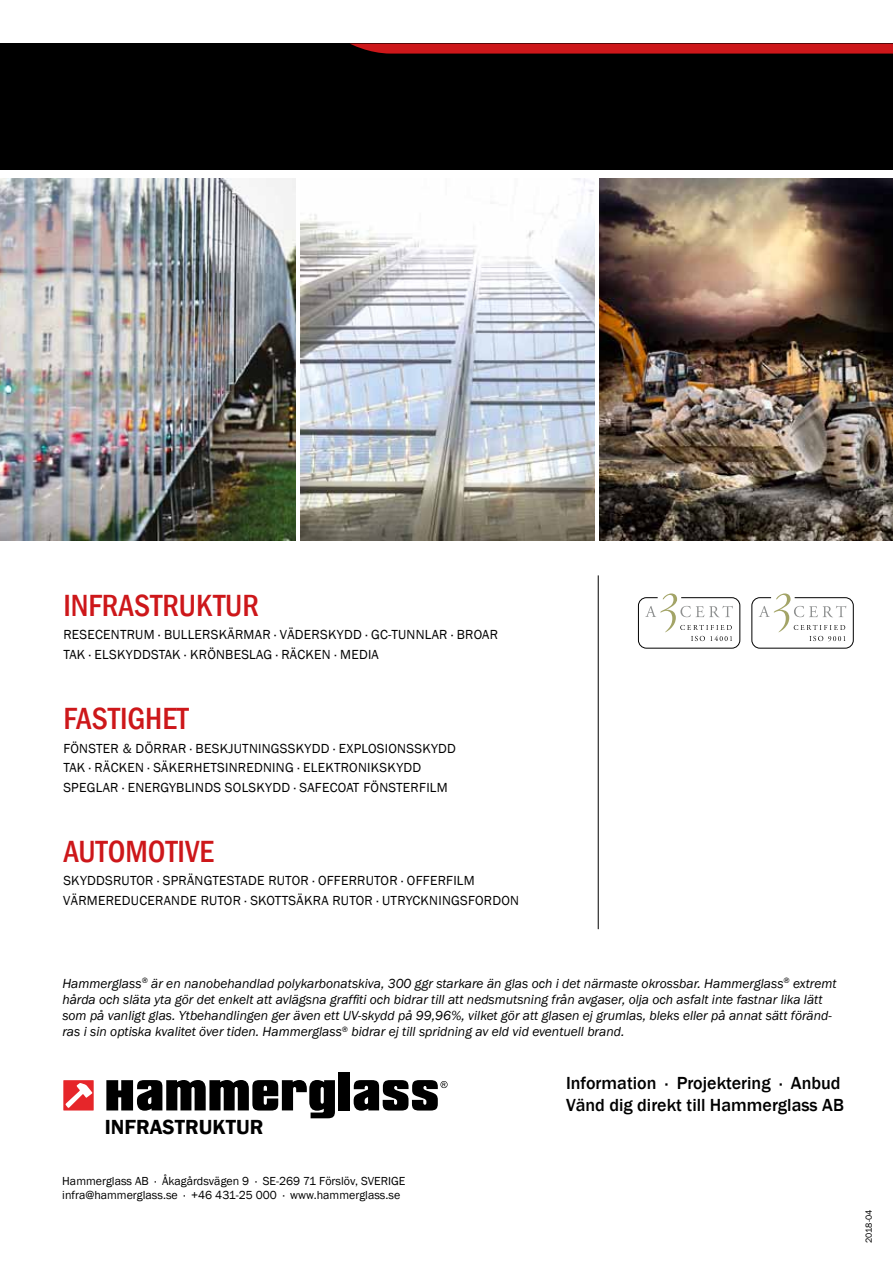
<style>
.page{position:relative;width:893px;height:1263px;background:#fff}
.page>*{position:absolute;margin:0;border:0;box-sizing:border-box;transform-origin:0 0}
.t1{font:500 condensed 31.5px "Franklin Gothic";color:#cd171a}
.t2{font:600 21px "Franklin Gothic";color:#000}
.t3{font:500 18px/21.6px "Franklin Gothic";color:#000}
.t4{font:italic 13.5px/16.2px "Franklin Gothic";color:#000}
.t5{font:13.5px/19.5px "Franklin Gothic";letter-spacing:.02em;color:#000}
.t6{font:12px/14.4px "Franklin Gothic";color:#000}
.t7{font:9px "Franklin Gothic";letter-spacing:-.005em;color:#000}
</style>
<div class="page">
<svg style="left:63px;top:1080px;width:31px;height:30px"></svg>
<svg style="left:106px;top:1080px;width:229px;height:38px"></svg>
<div style="left:339px;top:1072px;width:11px;height:38px;background:#000"></div>
<svg style="left:354px;top:1080px;width:94px;height:31px"></svg>
<hr style="left:598px;top:575px;width:1px;height:354px;background:#000">
<img style="left:599px;top:179px;width:294px;height:361px">
<img style="left:0;top:179px;width:296px;height:361px">
<img style="left:300px;top:179px;width:295px;height:361px">
<div style="left:638px;top:597px;width:102px;height:52px;border:1px solid #000;border-radius:8px"></div>
<svg style="left:645px;top:593px;width:88px;height:48px"></svg>
<div style="left:751px;top:597px;width:103px;height:52px;border:1px solid #000;border-radius:8px"></div>
<svg style="left:759px;top:593px;width:87px;height:48px"></svg>
<div style="left:0;top:44px;width:893px;height:126px;background:#000"></div>
<svg style="left:351px;top:44px;width:542px;height:10px;background:#bf1518"></svg>
<h1 class="t1" style="left:63px;top:584px;width:197px">INFRASTRUKTUR</h1>
<p class="t5" style="left:63px;top:625px;width:428px">RESECENTRUM · BULLERSKÄRMAR · VÄDERSKYDD · GC-TUNNLAR · BROAR<br>TAK</p>
<p class="t5" style="left:89px;top:645px;width:261px">· ELSKYDDSTAK · KRÖNBESLAG · RÄCKEN · MED</p>
<p class="t5" style="left:368px;top:645px;width:12px">IA</p>
<h1 class="t1" style="left:63px;top:698px;width:127px">FASTIGHET</h1>
<p class="t5" style="left:63px;top:739px;width:99px">FÖNSTER &amp; DÖRRAR</p>
<p class="t5" style="left:190px;top:739px;width:267px">· BESKJUTNI NGSSKYDD · EXPLOSI ONSSKYDD</p>
<p class="t5" style="left:63px;top:758px;width:9px">TAK</p>
<p class="t5" style="left:63px;top:758px;width:386px;text-indent:26px">· RÄCKEN · SÄKERHETSI NREDNI NG · ELEKTRON IKSKYDD<br>SPEG LAR · ENERGYBLI NDS SOLSKYDD · SAFECOAT FÖNSTERFI LM</p>
<h1 class="t1" style="left:63px;top:830px;width:152px">AUTOMOTIVE</h1>
<p class="t5" style="left:63px;top:871px;width:413px">SKYDDSRUTOR · SPRÄNGTESTADE RUTOR · OFFERRUTOR · OFFERFI LM<br>VÄRMEREDUCERANDE RUTOR · SKOTTSÄKRA</p>
<p class="t5" style="left:332px;top:891px;width:188px">RUTOR · UTRYCKNI NGSFOR DON</p>
<p class="t4" style="left:62px;top:975px;width:776px">Hammerglass<sup>®</sup> är en nanobehandlad polykarbonatskiva, 300 ggr starkare än glas och i det närmaste okrossbar. Hammerglass<sup>®</sup> extremt hårda och släta yta gör det enkelt att avlägsna graffiti och bidrar till att nedsmutsning från avgaser, olja och asfalt inte fastnar lika lätt som på vanligt glas. Ytbehandlingen ger även ett UV-skydd på 99,96%, vilket gör att glasen ej grumlas, bleks eller på annat sätt föränd&shy;ras i sin optiska kvalitet över tiden. Hammerglass<sup>®</sup> bidrar ej till spridning av eld vid eventuell brand.</p>
<h2 class="t2" style="left:105px;top:1114px;width:160px">INFRASTRUKTUR</h2>
<p class="t6" style="left:62px;top:1174px;width:343px">HAMMERGLASS AB · ÅKAGÅRDSVÄGEN 9 · SE-269 71 FÖRSLÖV, SVERIGE<br>INFRA@HAMMERGLASS.SE · +46 431-25 000 · WWW.HAMMERGLASS.SE</p>
<h3 class="t3" style="left:566px;top:1072px;width:279px">Information · Projektering · Anbud<br>Vänd dig direkt till Hammerglass AB</h3>
<p class="t7" style="left:863px;top:1243px;width:35px;rotate:-90deg">2018-04</p>
</div>
